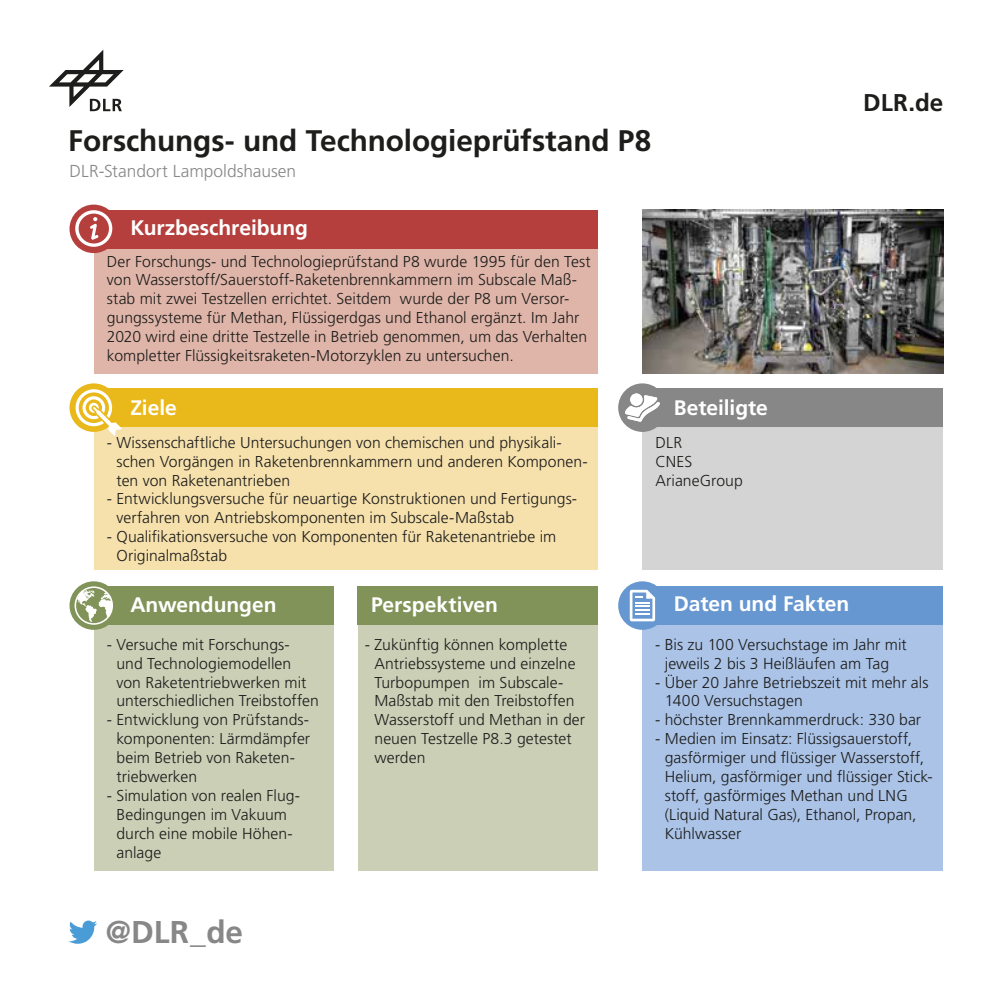
<style>
.page{position:relative;width:993px;height:993px;background:#fff}
.page>*{position:absolute;margin:0;border:0;box-sizing:border-box;transform-origin:0 0}
.t1{font:700 31.5px "Frutiger LT Std";color:#878787}
.t2{font:700 29.75px "Frutiger LT Std";letter-spacing:-.005em;color:#1d1d1b}
.t3{font:700 24.32px "Frutiger LT Std";color:#1d1d1b}
.t4{font:700 21px "Frutiger LT Std";color:#fff}
.t5{font:300 17.32px "Frutiger LT Std";color:#878787}
.t6{font:300 15.75px/18.9px "Frutiger LT Std";letter-spacing:.005em;color:#1d1d1b}
</style>
<div class="page">
<div style="left:642px;top:425px;width:301px;height:145px;background:#d4d4d4"></div>
<div style="left:642px;top:388px;width:301px;height:38px;background:#878787"></div>
<div style="left:94px;top:247px;width:503px;height:126px;background:#e0b5a9"></div>
<div style="left:94px;top:425px;width:503px;height:145px;background:#f6e1ad"></div>
<div style="left:94px;top:624px;width:239px;height:246px;background:#cacfb6"></div>
<div style="left:358px;top:624px;width:239px;height:246px;background:#cacfb6"></div>
<div style="left:642px;top:623px;width:301px;height:247px;background:#abc3e7"></div>
<div style="left:357px;top:586px;width:240px;height:38px;background:#819359"></div>
<div style="left:94px;top:210px;width:503px;height:38px;background:#b53f3d"></div>
<div style="left:69px;top:204px;width:49px;height:49px;background:#b53f3d;border-radius:50%"></div>
<div style="left:94px;top:388px;width:503px;height:38px;background:#e9b81b"></div>
<svg style="left:69px;top:383px;width:49px;height:49px"></svg>
<div style="left:618px;top:383px;width:48px;height:49px;background:#878787;border-radius:50%"></div>
<svg style="left:625px;top:393px;width:35px;height:28px"></svg>
<div style="left:630px;top:393px;width:12px;height:13px;background:#fff;border-radius:50%"></div>
<div style="left:642px;top:586px;width:301px;height:38px;background:#6797d0"></div>
<div style="left:618px;top:581px;width:48px;height:48px;background:#6797d0;border-radius:50%"></div>
<svg style="left:629px;top:589px;width:26px;height:32px"></svg>
<div style="left:94px;top:586px;width:239px;height:38px;background:#819359"></div>
<div style="left:69px;top:581px;width:49px;height:48px;background:#819359;border-radius:50%"></div>
<svg style="left:74px;top:586px;width:39px;height:38px"></svg>
<svg style="left:75px;top:389px;width:47px;height:47px"></svg>
<svg style="left:75px;top:210px;width:37px;height:37px"></svg>
<svg style="left:49px;top:50px;width:75px;height:61px"></svg>
<svg style="left:69px;top:920px;width:28px;height:23px"></svg>
<img style="left:642px;top:210px;width:301px;height:163px">
<h2 class="t2" style="left:68px;top:123px;width:584px">Forschungs- und Technologieprüfstand P8</h2>
<p class="t5" style="left:69px;top:161px;width:228px">DLR-Standort Lampoldshausen</p>
<h3 class="t4" style="left:130px;top:216px;width:179px">Kurzbeschreibung</h3>
<p class="t6" style="left:107px;top:252px;width:485px">Der Forschungs- und Technologieprüfstand P8 wurde 1995 für den Test von Wasserstoff/Sauerstoff-Raketenbrennkammern im Subscale Maß&shy;stab mit zwei Testzellen errichtet. Seitdem wurde der P8 um Versor&shy;gungssysteme für Methan, Flüssigerdgas und Ethanol ergänzt. Im Jahr 2020 wird eine dritte Testzelle in Betrieb genommen, um das Verhalten kompletter Flüssigkeitsraketen-Motorzyklen zu untersuchen.</p>
<h3 class="t4" style="left:130px;top:395px;width:48px">Ziele</h3>
<h3 class="t4" style="left:673px;top:395px;width:95px">Beteiligte</h3>
<p class="t6" style="left:116px;top:433px;width:472px;text-indent:-10px">- Wissenschaftliche Untersuchungen von chemischen und physikali&shy;schen Vorgängen in Raketenbrennkammern und anderen Komponen&shy;ten von Raketenantrieben</p>
<p class="t6" style="left:116px;top:489px;width:462px;text-indent:-10px">- Entwicklungsversuche für neuartige Konstruktionen und Fertigungs&shy;verfahren von Antriebskomponenten im Subscale-Maßstab</p>
<p class="t6" style="left:116px;top:527px;width:441px;text-indent:-10px">- Qualifikationsversuche von Komponenten für Raketenantriebe im<br>Originalmaßstab</p>
<p class="t6" style="left:655px;top:433px;width:89px">DLR<br>CNES<br>ArianeGroup</p>
<h3 class="t3" style="left:863px;top:88px;width:81px">DLR.de</h3>
<h3 class="t4" style="left:130px;top:592px;width:148px">Anwendungen</h3>
<p class="t6" style="left:116px;top:635px;width:204px;text-indent:-10px">- Versuche mit Forschungs&shy;und Technologiemodellen von Raketentriebwerken mit unterschiedlichen Treibstoffen</p>
<p class="t6" style="left:116px;top:710px;width:195px;text-indent:-10px">- Entwicklung von Prüfstands&shy;komponenten: Lärmdämpfer beim Betrieb von Raketen&shy;triebwerken</p>
<p class="t6" style="left:116px;top:786px;width:185px;text-indent:-10px">- Simulation von realen Flug-<br>Bedingungen im Vakuum durch eine mobile Höhen&shy;anlage</p>
<h1 class="t1" style="left:106px;top:913px;width:139px">@DLR_de</h1>
<h3 class="t4" style="left:371px;top:592px;width:129px">Perspektiven</h3>
<p class="t6" style="left:374px;top:635px;width:212px;text-indent:-10px">- Zukünftig können komplette<br>Antriebssysteme und einzelne<br>Turbopumpen im Subscale-<br>Maßstab mit den Treibstoffen<br>Wasserstoff und Methan in der neuen Testzelle P8.3 getestet werden</p>
<h3 class="t4" style="left:673px;top:591px;width:177px">Daten und Fakten</h3>
<p class="t6" style="left:655px;top:635px;width:253px;text-align:center">- Bis zu 100 Versuchstage im Jahr mit jeweils 2 bis 3 Heißläufen am Tag</p>
<p class="t6" style="left:664px;top:672px;width:265px;text-indent:-10px">- Über 20 Jahre Betriebszeit mit mehr als<br>1400 Versuchstagen</p>
<p class="t6" style="left:655px;top:710px;width:267px">- höchster Brennkammerdruck: 330 bar</p>
<p class="t6" style="left:664px;top:729px;width:269px;text-indent:-10px">- Medien im Einsatz: Flüssigsauerstoff, gasförmiger und flüssiger Wasserstoff, Helium, gasförmiger und flüssiger Stick&shy;stoff, gasförmiges Methan und LNG (Liquid Natural Gas), Ethanol, Propan, Kühlwasser</p>
</div>
